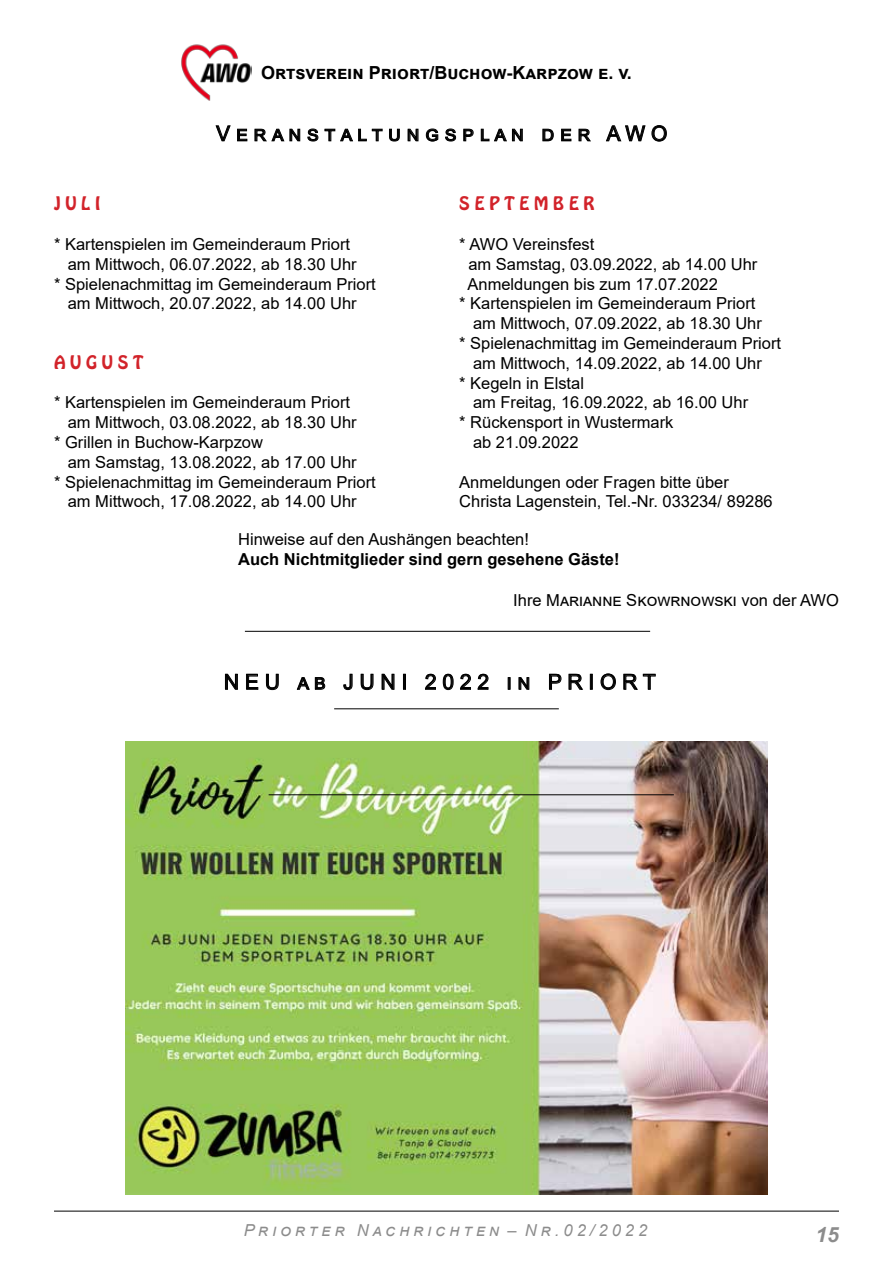
<style>
.page{position:relative;width:893px;height:1263px;background:#fff}
.page>*{position:absolute;margin:0;border:0;box-sizing:border-box;transform-origin:0 0}
.t1{font:21px "Arial";color:#000}
.t2{font:italic 700 21px "Arial";color:#8c8c8c}
.t3{font:700 18px "Arial";color:#000}
.t4{font:16.5px/19.8px "Arial";color:#000}
.t5{font:700 16.5px "Arial";color:#000}
.t6{font:italic 16.5px "Arial";color:#8c8c8c}
.t7{font:16.5px "Hobo Std";color:#d2232a}
</style>
<div class="page">
<hr style="left:54px;top:1211px;width:785px;height:1px;background:#000">
<hr style="left:334px;top:708px;width:225px;height:1px;background:#000">
<img style="left:181px;top:44px;width:71px;height:57px">
<hr style="left:245px;top:631px;width:405px;height:1px;background:#000">
<img style="left:126px;top:741px;width:641px;height:454px">
<svg style="left:225px;top:673px;width:13px;height:17px"></svg>
<svg style="left:246px;top:673px;width:13px;height:17px"></svg>
<svg style="left:266px;top:673px;width:13px;height:17px"></svg>
<svg style="left:296px;top:677px;width:30px;height:13px"></svg>
<svg style="left:343px;top:673px;width:10px;height:17px"></svg>
<svg style="left:360px;top:673px;width:14px;height:17px"></svg>
<svg style="left:381px;top:673px;width:14px;height:17px"></svg>
<div style="left:403px;top:674px;width:3px;height:16px;border:1px solid #000"></div>
<svg style="left:425px;top:673px;width:11px;height:17px"></svg>
<svg style="left:442px;top:673px;width:12px;height:17px"></svg>
<svg style="left:460px;top:673px;width:11px;height:17px"></svg>
<svg style="left:477px;top:673px;width:12px;height:17px"></svg>
<svg style="left:508px;top:677px;width:2px;height:13px"></svg>
<svg style="left:518px;top:677px;width:12px;height:13px"></svg>
<svg style="left:549px;top:673px;width:13px;height:17px"></svg>
<svg style="left:568px;top:673px;width:15px;height:17px"></svg>
<div style="left:590px;top:674px;width:3px;height:16px;border:1px solid #000"></div>
<svg style="left:600px;top:673px;width:16px;height:17px"></svg>
<svg style="left:623px;top:673px;width:33px;height:17px"></svg>
<hr style="left:269px;top:794px;width:405px;height:1px;background:#000">
<svg style="left:215px;top:125px;width:16px;height:17px"></svg>
<svg style="left:237px;top:128px;width:11px;height:14px"></svg>
<svg style="left:254px;top:128px;width:46px;height:14px"></svg>
<svg style="left:307px;top:128px;width:76px;height:14px"></svg>
<svg style="left:389px;top:128px;width:11px;height:14px"></svg>
<svg style="left:407px;top:128px;width:12px;height:14px"></svg>
<svg style="left:425px;top:128px;width:13px;height:14px"></svg>
<svg style="left:445px;top:128px;width:11px;height:14px"></svg>
<svg style="left:463px;top:128px;width:11px;height:14px"></svg>
<svg style="left:481px;top:128px;width:42px;height:14px"></svg>
<svg style="left:542px;top:128px;width:12px;height:14px"></svg>
<svg style="left:561px;top:128px;width:11px;height:14px"></svg>
<svg style="left:578px;top:128px;width:13px;height:14px"></svg>
<svg style="left:606px;top:125px;width:61px;height:17px"></svg>
<p class="t3" style="left:261px;top:60px;width:372px">Ortsverein Priort/Buchow-Karpzow e. v.</p>
<p class="t1" style="left:216px;top:119px;width:453px">V e r a n s t a l t u n g s p l a n d e r A W O</p>
<p class="t7" style="left:54px;top:192px;width:48px">J U L I</p>
<p class="t4" style="left:54px;top:234px;width:298px">* Kartenspielen im Gemeinderaum Priort</p>
<p class="t4" style="left:68px;top:254px;width:290px">am Mittwoch, 06.07.2022, ab 18.30 Uhr</p>
<p class="t4" style="left:54px;top:274px;width:323px">* Spielenachmittag im Gemeinderaum Priort</p>
<p class="t4" style="left:68px;top:294px;width:290px">am Mittwoch, 20.07.2022, ab 14.00 Uhr</p>
<p class="t7" style="left:54px;top:351px;width:91px">A U G U S T</p>
<p class="t4" style="left:54px;top:393px;width:298px">* Kartenspielen im Gemeinderaum Priort</p>
<p class="t4" style="left:68px;top:412px;width:290px">am Mittwoch, 03.08.2022, ab 18.30 Uhr</p>
<p class="t4" style="left:54px;top:432px;width:211px">* Grillen in Buchow-Karpzow</p>
<p class="t4" style="left:68px;top:452px;width:290px">am Samstag, 13.08.2022, ab 17.00 Uhr</p>
<p class="t4" style="left:54px;top:472px;width:323px">* Spielenachmittag im Gemeinderaum Priort</p>
<p class="t4" style="left:68px;top:492px;width:290px">am Mittwoch, 17.08.2022, ab 14.00 Uhr</p>
<p class="t7" style="left:459px;top:192px;width:137px">S E P T E M B E R</p>
<p class="t4" style="left:459px;top:234px;width:137px">* AWO Vereinsfest</p>
<p class="t4" style="left:468px;top:254px;width:290px">am Samstag, 03.09.2022, ab 14.00 Uhr</p>
<p class="t4" style="left:467px;top:274px;width:252px">Anmeldungen bis zum 17.07.2022</p>
<p class="t4" style="left:459px;top:294px;width:298px">* Kartenspielen im Gemeinderaum Priort</p>
<p class="t4" style="left:473px;top:313px;width:290px">am Mittwoch, 07.09.2022, ab 18.30 Uhr</p>
<p class="t4" style="left:459px;top:333px;width:323px">* Spielenachmittag im Gemeinderaum Priort</p>
<p class="t4" style="left:473px;top:353px;width:290px">am Mittwoch, 14.09.2022, ab 14.00 Uhr</p>
<p class="t4" style="left:459px;top:373px;width:126px">* Kegeln in Elstal</p>
<p class="t4" style="left:473px;top:393px;width:277px">am Freitag, 16.09.2022, ab 16.00 Uhr</p>
<p class="t4" style="left:459px;top:412px;width:216px">* Rückensport in Wustermark</p>
<p class="t4" style="left:473px;top:432px;width:107px">ab 21.09.2022</p>
<p class="t4" style="left:459px;top:472px;width:315px">Anmeldungen oder Fragen bitte über<br>Christa Lagenstein, Tel.-Nr. 033234/ 89286</p>
<p class="t4" style="left:238px;top:529px;width:292px">Hinweise auf den Aushängen beachten!</p>
<p class="t5" style="left:238px;top:548px;width:383px">Auch Nichtmitglieder sind gern gesehene Gäste!</p>
<p class="t4" style="left:513px;top:591px;width:327px">Ihre Marianne Skowrnowski von der AWO</p>
<p class="t1" style="left:224px;top:667px;width:433px">N E U a b J U N I 2 0 2 2 i n P R I O R T</p>
<p class="t6" style="left:244px;top:1220px;width:405px">P r i o r t e r N a c h r i c h t e n – N r . 0 2 / 2 0 2 2</p>
<p class="t2" style="left:816px;top:1220px;width:25px">15</p>
</div>
